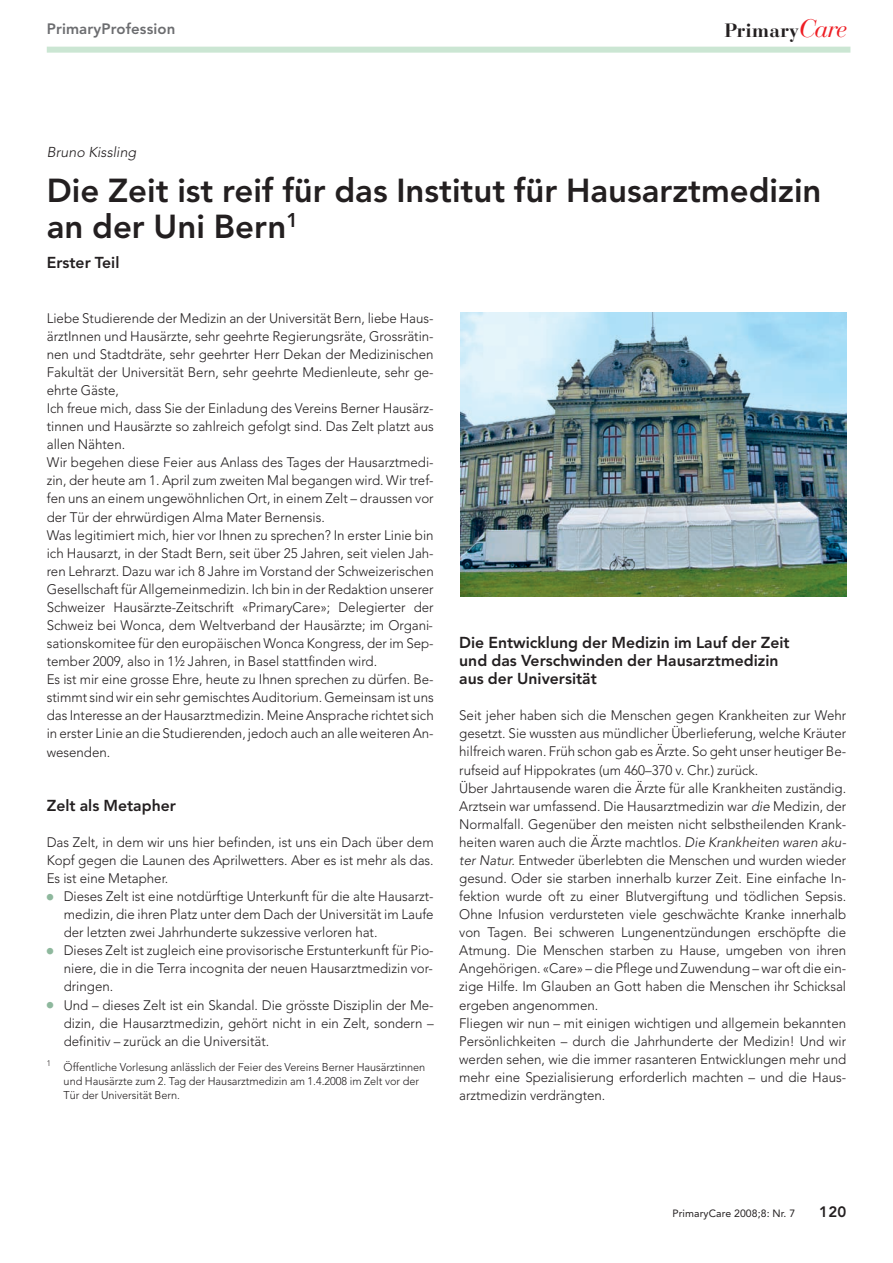
<style>
.page{position:relative;width:893px;height:1263px;background:#fff}
.page>*{position:absolute;margin:0;border:0;box-sizing:border-box;transform-origin:0 0}
.t1{font:800 33px/36px "Avenir";color:#231f20}
.t2{font:700 19.2px "Bauer Bodoni";letter-spacing:.01em;color:#231f20}
.t3{font:800 15.75px/18px "Avenir";color:#231f20}
.t4{font:800 15px "Avenir";letter-spacing:.01em;color:#6c6d70}
.t5{font:800 15px "Avenir";color:#231f20}
.t6{font:300 14.25px "Avenir";color:#231f20}
.t7{font:300 13.65px/18.1px "Avenir";color:#231f20;text-align:justify}
.t8{font:300 11.25px/14.2px "Avenir";color:#231f20}
.t9{font:10.5px "Avenir";letter-spacing:.01em;color:#231f20}
.s1{font-weight:400;font-style:italic;font-size:25.2px;color:#ee1d23}
.s2{font-family:"European Pi One";font-weight:400;font-size:8.25px;color:#8eb89d}
</style>
<div class="page">
<div style="left:47px;top:47px;width:803px;height:6px;background:#cbe6d3"></div>
<img style="left:460px;top:312px;width:386px;height:285px">
<p class="t4" style="left:47px;top:23px;width:130px">PrimaryProfession</p>
<h2 class="t2" style="left:725px;top:19px;width:124px">Primary<span class="s1">Care</span></h2>
<p class="t6" style="left:47px;top:147px;width:93px">Bruno Kissling</p>
<h1 class="t1" style="left:47px;top:175px;width:776px">Die Zeit ist reif für das Institut für Hausarztmedizin an der Uni Bern<sup>1</sup></h1>
<p class="t3" style="left:47px;top:255px;width:74px">Erster Teil</p>
<p class="t7" style="left:47px;top:310px;width:388px;text-align:left">Liebe Studierende der Medizin an der Universität Bern, liebe Haus&shy;ärztInnen und Hausärzte, sehr geehrte Regierungsräte, Grossrätin&shy;nen und Stadtdräte, sehr geehrter Herr Dekan der Medizinischen Fakultät der Universität Bern, sehr geehrte Medienleute, sehr ge&shy;ehrte Gäste,<br>Ich freue mich, dass Sie der Einladung des Vereins Berner Hausärz&shy;tinnen und Hausärzte so zahlreich gefolgt sind. Das Zelt platzt aus allen Nähten.<br>Wir begehen diese Feier aus Anlass des Tages der Hausarztmedi&shy;zin, der heute am 1. April zum zweiten Mal begangen wird. Wir tref&shy;fen uns an einem ungewöhnlichen Ort, in einem Zelt – draussen vor der Tür der ehrwürdigen Alma Mater Bernensis.<br>Was legitimiert mich, hier vor Ihnen zu sprechen? In erster Linie bin ich Hausarzt, in der Stadt Bern, seit über 25 Jahren, seit vielen Jah&shy;ren Lehrarzt. Dazu war ich 8 Jahre im Vorstand der Schweizerischen Gesellschaft für Allgemeinmedizin. Ich bin in der Redaktion unserer Schweizer Hausärzte-Zeitschrift «PrimaryCare»; Delegierter der Schweiz bei Wonca, dem Weltverband der Hausärzte; im Organi&shy;sationskomitee für den europäischen Wonca Kongress, der im Sep&shy;tember 2009, also in 1½ Jahren, in Basel stattfinden wird.<br>Es ist mir eine grosse Ehre, heute zu Ihnen sprechen zu dürfen. Be&shy;stimmt sind wir ein sehr gemischtes Auditorium. Gemeinsam ist uns das Interesse an der Hausarztmedizin. Meine Ansprache richtet sich in erster Linie an die Studierenden, jedoch auch an alle weiteren An&shy;wesenden.</p>
<p class="t3" style="left:47px;top:798px;width:131px">Zelt als Metapher</p>
<p class="t7" style="left:47px;top:834px;width:388px">Das Zelt, in dem wir uns hier befinden, ist uns ein Dach über dem Kopf gegen die Launen des Aprilwetters. Aber es ist mehr als das.<br>Es ist eine Metapher.</p>
<p class="t7" style="left:64px;top:888px;width:371px;text-indent:-17px"><span class="s2">-</span> Dieses Zelt ist eine notdürftige Unterkunft für die alte Hausarzt&shy;medizin, die ihren Platz unter dem Dach der Universität im Laufe der letzten zwei Jahrhunderte sukzessive verloren hat.</p>
<p class="t7" style="left:64px;top:943px;width:371px;text-indent:-17px"><span class="s2">-</span> Dieses Zelt ist zugleich eine provisorische Erstunterkunft für Pio&shy;niere, die in die Terra incognita der neuen Hausarztmedizin vor&shy;dringen.</p>
<p class="t7" style="left:64px;top:997px;width:371px;text-indent:-17px"><span class="s2">-</span> Und – dieses Zelt ist ein Skandal. Die grösste Disziplin der Me&shy;dizin, die Hausarztmedizin, gehört nicht in ein Zelt, sondern – definitiv – zurück an die Universität.</p>
<p class="t8" style="left:64px;top:1061px;width:363px;text-indent:-17px"><sup>1</sup> Öffentliche Vorlesung anlässlich der Feier des Vereins Berner Hausärztinnen und Hausärzte zum 2. Tag der Hausarztmedizin am 1.4.2008 im Zelt vor der<br>Tür der Universität Bern.</p>
<p class="t3" style="left:459px;top:635px;width:332px">Die Entwicklung der Medizin im Lauf der Zeit und das Verschwinden der Hausarztmedizin aus der Universität</p>
<p class="t7" style="left:459px;top:708px;width:390px;text-align:left">Seit jeher haben sich die Menschen gegen Krankheiten zur Wehr gesetzt. Sie wussten aus mündlicher Überlieferung, welche Kräuter hilfreich waren. Früh schon gab es Ärzte. So geht unser heutiger Be&shy;rufseid auf Hippokrates (um 460–370 v. Chr.) zurück.<br>Über Jahrtausende waren die Ärzte für alle Krankheiten zuständig.<br>Arztsein war umfassend. Die Hausarztmedizin war dieMedizin, der Normalfall. Gegenüber den meisten nicht selbstheilenden Krank&shy;heiten waren auch die Ärzte machtlos. Die Krankheiten waren aku&shy;ter Natur. Entweder überlebten die Menschen und wurden wieder gesund. Oder sie starben innerhalb kurzer Zeit. Eine einfache In&shy;fektion wurde oft zu einer Blutvergiftung und tödlichen Sepsis.<br>Ohne Infusion verdursteten viele geschwächte Kranke innerhalb von Tagen. Bei schweren Lungenentzündungen erschöpfte die Atmung. Die Menschen starben zu Hause, umgeben von ihren Angehörigen. «Care» – die Pflege und Zuwendung – war oft die ein&shy;zige Hilfe. Im Glauben an Gott haben die Menschen ihr Schicksal ergeben angenommen.<br>Fliegen wir nun – mit einigen wichtigen und allgemein bekannten Persönlichkeiten – durch die Jahrhunderte der Medizin! Und wir werden sehen, wie die immer rasanteren Entwicklungen mehr und mehr eine Spezialisierung erforderlich machten – und die Haus&shy;arztmedizin verdrängten.</p>
<p class="t9" style="left:672px;top:1209px;width:124px">PrimaryCare 2008;8: Nr. 7</p>
<p class="t5" style="left:819px;top:1206px;width:28px">120</p>
</div>
